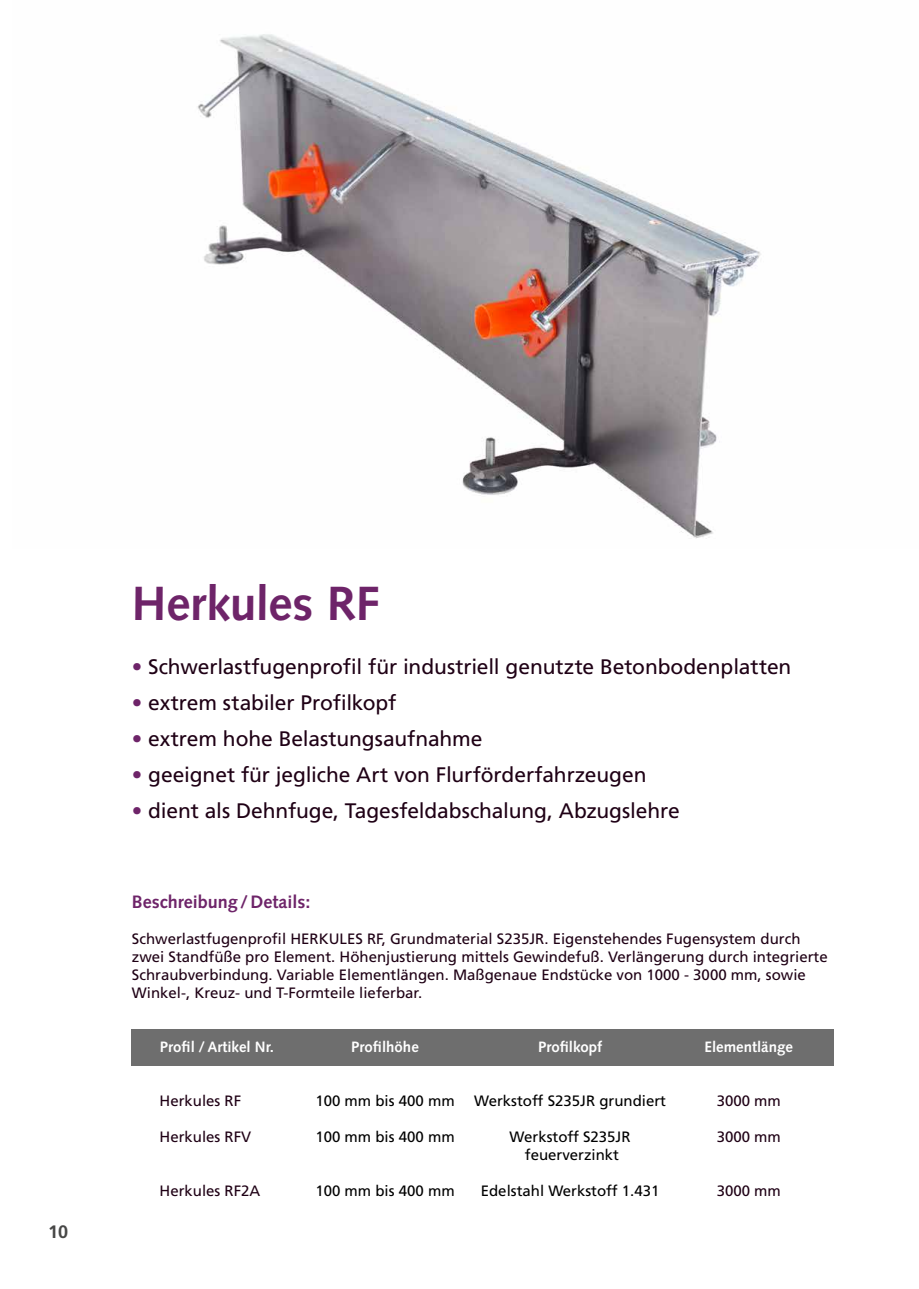
<style>
.page{position:relative;width:919px;height:1289px;background:#fff}
.page>*{position:absolute;margin:0;border:0;box-sizing:border-box;transform-origin:0 0}
.t1{font:700 48px "Syntax LT Std";letter-spacing:-.005em;color:#6e2469}
.t2{font:21px "Frutiger LT Std";letter-spacing:-.005em;color:#1f0015}
.t3{font:700 18px "Syntax LT Std";color:#6e2469}
.t4{font:700 18px "Frutiger LT Std";color:#484847}
.t5{font:15px/18px "Frutiger LT Std";color:#1f0015}
.t6{font:15px/18px "Frutiger LT Std";color:#000;text-align:center}
.t7{font:700 15px "Syntax LT Std";color:#fff}
.s1{color:#6e2469}
</style>
<div class="page">
<img style="left:197px;top:34px;width:564px;height:504px">
<div style="left:132px;top:1029px;width:701px;height:36px;background:#6e6e6e"></div>
<p class="t4" style="left:48px;top:1220px;width:22px">10</p>
<h1 class="t1" style="left:132px;top:576px;width:249px">Herkules RF</h1>
<h2 class="t2" style="left:132px;top:654px;width:661px"><span class="s1">•</span> Schwerlastfugenprofil für industriell genutzte Betonbodenplatten</h2>
<h2 class="t2" style="left:132px;top:690px;width:266px"><span class="s1">•</span> extrem stabiler Profilkopf</h2>
<h2 class="t2" style="left:132px;top:726px;width:352px"><span class="s1">•</span> extrem hohe Belastungsaufnahme</h2>
<h2 class="t2" style="left:132px;top:762px;width:516px"><span class="s1">•</span> geeignet für jegliche Art von Flurförderfahrzeugen</h2>
<h2 class="t2" style="left:132px;top:798px;width:549px"><span class="s1">•</span> dient als Dehnfuge, Tagesfeldabschalung, Abzugslehre</h2>
<p class="t3" style="left:132px;top:891px;width:180px">Beschreibung/Details:</p>
<p class="t5" style="left:132px;top:930px;width:697px">Schwerlastfugenprofil HERKULES RF, Grundmaterial S235JR. Eigenstehendes Fugensystem durch zwei Standfüße pro Element. Höhenjustierung mittels Gewindefuß. Verlängerung durch integrierte Schraubverbindung. Variable Elementlängen. Maßgenaue Endstücke von 1000 - 3000 mm, sowie Winkel-, Kreuz- und T-Formteile lieferbar.</p>
<p class="t7" style="left:160px;top:1038px;width:116px">Profil / Artikel Nr.</p>
<p class="t5" style="left:159px;top:1092px;width:83px">Herkules RF</p>
<p class="t5" style="left:159px;top:1128px;width:93px">Herkules RFV</p>
<p class="t5" style="left:159px;top:1182px;width:102px">Herkules RF2A</p>
<p class="t7" style="left:351px;top:1038px;width:69px">Profilhöhe</p>
<p class="t6" style="left:315px;top:1092px;width:141px">100 mm bis 400 mm</p>
<p class="t6" style="left:315px;top:1128px;width:141px">100 mm bis 400 mm</p>
<p class="t6" style="left:315px;top:1182px;width:141px">100 mm bis 400 mm</p>
<p class="t7" style="left:538px;top:1038px;width:66px">Profilkopf</p>
<p class="t6" style="left:474px;top:1092px;width:193px">Werkstoff S235JR grundiert</p>
<p class="t6" style="left:509px;top:1128px;width:122px">Werkstoff S235JR feuerverzinkt</p>
<p class="t6" style="left:481px;top:1182px;width:180px">Edelstahl Werkstoff 1.431</p>
<p class="t7" style="left:704px;top:1038px;width:90px">Elementlänge</p>
<p class="t5" style="left:716px;top:1092px;width:66px">3000 mm</p>
<p class="t5" style="left:716px;top:1128px;width:66px">3000 mm</p>
<p class="t5" style="left:716px;top:1182px;width:66px">3000 mm</p>
</div>
